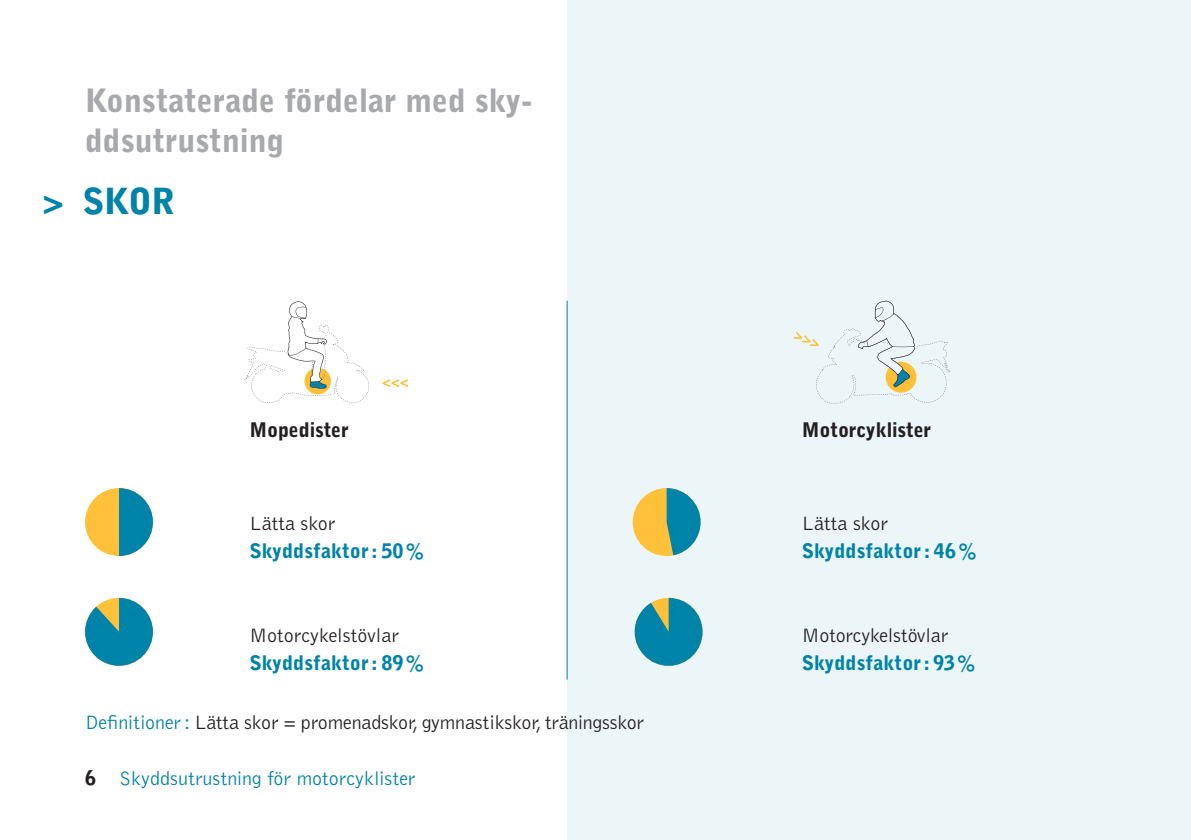
<style>
.page{position:relative;width:1191px;height:840px;background:#fff}
.page>*{position:absolute;margin:0;border:0;box-sizing:border-box;transform-origin:0 0}
.t1{font:900 35.8px "Bell Gothic Std";color:#0083a9}
.t2{font:900 32px/40px "Bell Gothic Std";color:#a8a9ad}
.t3{font:300 20px "Bell Gothic Std";letter-spacing:-.01em;color:#231f20}
.t4{font:900 20px "Bell Gothic Std";color:#0083a9}
.t5{font:300 20px "Bell Gothic Std";color:#0083a9}
.t6{font:900 20px "Bell Gothic Std";letter-spacing:-.01em;color:#231f20}
.s1{color:#0083a9}
.s2{font-weight:900;color:#231f20}
</style>
<div class="page">
<div style="left:567px;top:0;width:624px;height:839px;background:#ecf6f9"></div>
<svg style="left:244px;top:301px;width:125px;height:101px"></svg>
<svg style="left:382px;top:379px;width:26px;height:8px"></svg>
<svg style="left:793px;top:300px;width:157px;height:103px"></svg>
<div style="left:85px;top:488px;width:68px;height:67px;background:#fec139;border-radius:50%"></div>
<svg style="left:119px;top:488px;width:34px;height:67px"></svg>
<div style="left:632px;top:488px;width:68px;height:67px;background:#fec139;border-radius:50%"></div>
<svg style="left:666px;top:488px;width:34px;height:67px"></svg>
<svg style="left:634px;top:597px;width:68px;height:68px"></svg>
<svg style="left:85px;top:597px;width:68px;height:68px"></svg>
<hr style="left:566px;top:300px;width:1px;height:379px;background:#0083a9">
<h2 class="t2" style="left:85px;top:81px;width:448px">Konstaterade fördelar med sky&shy;ddsutrustning</h2>
<h1 class="t1" style="left:43px;top:180px;width:134px">&gt; SKOR</h1>
<p class="t6" style="left:249px;top:417px;width:101px">Mopedister</p>
<p class="t6" style="left:802px;top:417px;width:131px">Motorcyklister</p>
<p class="t3" style="left:249px;top:512px;width:88px">Lätta skor</p>
<p class="t4" style="left:249px;top:539px;width:176px">Skyddsfaktor: 50%</p>
<p class="t3" style="left:249px;top:624px;width:151px">Motorcykelstövlar</p>
<p class="t4" style="left:249px;top:651px;width:176px">Skyddsfaktor: 89%</p>
<p class="t3" style="left:802px;top:512px;width:88px">Lätta skor</p>
<p class="t4" style="left:802px;top:539px;width:176px">Skyddsfaktor: 46%</p>
<p class="t3" style="left:802px;top:624px;width:148px">Motorcykelstövlar</p>
<p class="t4" style="left:802px;top:651px;width:175px">Skyddsfaktor: 93%</p>
<p class="t3" style="left:85px;top:711px;width:561px"><span class="s1">Definitioner:</span> Lätta skor = promenadskor, gymnastikskor, träningsskor</p>
<p class="t5" style="left:85px;top:767px;width:332px"><span class="s2">6</span> Skyddsutrustning för motorcyklister</p>
</div>
